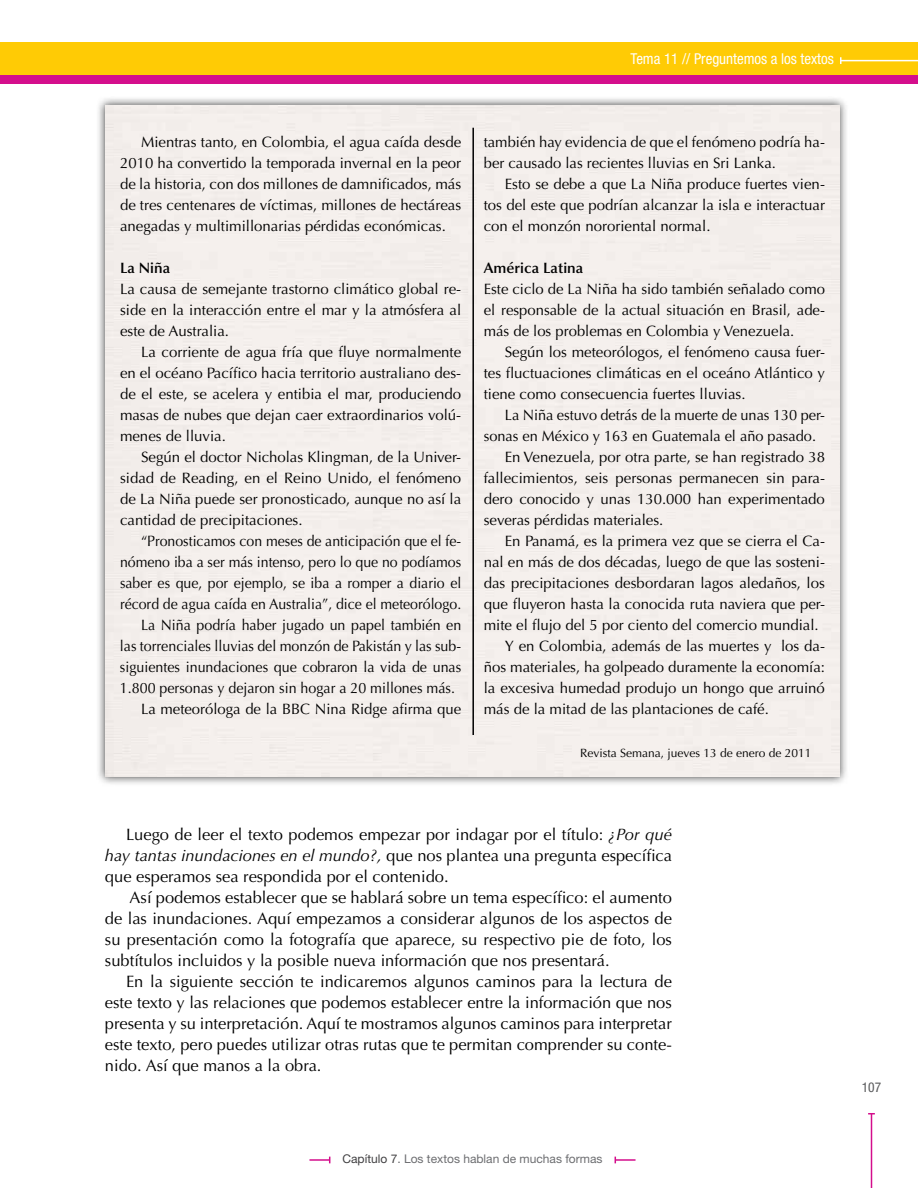
<style>
.page{position:relative;width:918px;height:1188px;background:#fff}
.page>*{position:absolute;margin:0;border:0;box-sizing:border-box;transform-origin:0 0}
.t1{font:16.5px/21px "Optima LT Std";color:#000;text-align:justify}
.t2{font:15px/21px "Optima LT Std";color:#000;text-align:justify}
.t3{font:15px "Optima LT Std";color:#000;scale:.94 1}
.t4{font:15px "Optima LT Std";color:#000;scale:.95 1}
.t5{font:condensed 15px "Helvetica Neue LT Std";color:#fff}
.t6{font:600 15px "Optima LT Std";color:#000}
.t7{font:condensed 13.5px "Helvetica Neue LT Std";color:#58595b}
.t8{font:12px "Helvetica Neue LT Std";color:#6d6e71}
.t9{font:12px "Optima LT Std";color:#000}
.s1{font-style:italic}
.s2{color:#414042}
</style>
<div class="page">
<hr style="left:871px;top:1114px;width:1px;height:74px;background:#d40e8c">
<div style="left:0;top:72px;width:918px;height:12px;background:#d40e8c"></div>
<div style="left:0;top:42px;width:918px;height:33px;background:#ffcb05"></div>
<hr style="left:841px;top:60px;width:77px;height:1px;background:#fff">
<svg style="left:840px;top:57px;width:2px;height:7px"></svg>
<div style="left:96px;top:96px;width:753px;height:690px;background:#000;opacity:.7"></div>
<div style="left:105px;top:105px;width:735px;height:672px;background:#f4efec"></div>
<hr style="left:472px;top:128px;width:2px;height:607px;background:#000">
<hr style="left:309px;top:1159px;width:21px;height:2px;background:#d40e8c">
<hr style="left:615px;top:1159px;width:21px;height:2px;background:#d40e8c">
<p class="t5" style="left:631px;top:50px;width:205px">Tema 11 // Preguntemos a los textos</p>
<p class="t2" style="left:120px;top:132px;width:343px;text-indent:21px">Mientras tanto, en Colombia, el agua caída desde 2010 ha convertido la temporada invernal en la peor de la historia, con dos millones de damnificados, más de tres centenares de víctimas, millones de hectáreas anegadas y multimillonarias pérdidas económicas.</p>
<p class="t6" style="left:120px;top:259px;width:52px">La Niña</p>
<p class="t2" style="left:120px;top:279px;width:343px">La causa de semejante trastorno climático global re&shy;side en la interacción entre el mar y la atmósfera al este de Australia.</p>
<p class="t2" style="left:120px;top:342px;width:343px;text-indent:21px">La corriente de agua fría que fluye normalmente en el océano Pacífico hacia territorio australiano des&shy;de el este, se acelera y entibia el mar, produciendo masas de nubes que dejan caer extraordinarios volú&shy;menes de lluvia.</p>
<p class="t2" style="left:120px;top:447px;width:343px;text-indent:21px">Según el doctor Nicholas Klingman, de la Univer&shy;sidad de Reading, en el Reino Unido, el fenómeno de La Niña puede ser pronosticado, aunque no así la cantidad de precipitaciones.</p>
<p class="t3" style="left:141px;top:532px;width:342px">“Pronosticamos con meses de anticipación que el fe-</p>
<p class="t3" style="left:120px;top:553px;width:365px">nómeno iba a ser más intenso, pero lo que no podíamos</p>
<p class="t3" style="left:120px;top:574px;width:365px">saber es que, por ejemplo, se iba a romper a diario el</p>
<p class="t3" style="left:120px;top:595px;width:365px">récord de agua caída en Australia”, dice el meteorólogo.</p>
<p class="t4" style="left:141px;top:616px;width:339px">La Niña podría haber jugado un papel también en</p>
<p class="t4" style="left:120px;top:637px;width:361px">las torrenciales lluvias del monzón de Pakistán y las sub-</p>
<p class="t4" style="left:120px;top:658px;width:361px">siguientes inundaciones que cobraron la vida de unas</p>
<p class="t4" style="left:120px;top:679px;width:354px">1.800 personas y dejaron sin hogar a 20 millones más.</p>
<p class="t2" style="left:141px;top:699px;width:322px">La meteoróloga de la BBC Nina Ridge afirma que</p>
<p class="t2" style="left:484px;top:132px;width:343px">también hay evidencia de que el fenómeno podría ha&shy;ber causado las recientes lluvias en Sri Lanka.</p>
<p class="t2" style="left:484px;top:174px;width:343px;text-indent:21px">Esto se debe a que La Niña produce fuertes vien&shy;tos del este que podrían alcanzar la isla e interactuar con el monzón nororiental normal.</p>
<p class="t6" style="left:484px;top:259px;width:101px">América Latina</p>
<p class="t2" style="left:484px;top:279px;width:343px">Este ciclo de La Niña ha sido también señalado como el responsable de la actual situación en Brasil, ade&shy;más de los problemas en Colombia y Venezuela.</p>
<p class="t2" style="left:484px;top:342px;width:343px;text-indent:21px">Según los meteorólogos, el fenómeno causa fuer&shy;tes fluctuaciones climáticas en el oceáno Atlántico y tiene como consecuencia fuertes lluvias.</p>
<p class="t2" style="left:505px;top:405px;width:322px">La Niña estuvo detrás de la muerte de unas 130 per-</p>
<p class="t2" style="left:484px;top:426px;width:334px">sonas en México y 163 en Guatemala el año pasado.</p>
<p class="t2" style="left:505px;top:447px;width:322px">En Venezuela, por otra parte, se han registrado 38</p>
<p class="t2" style="left:484px;top:468px;width:343px">fallecimientos, seis personas permanecen sin para-</p>
<p class="t2" style="left:484px;top:489px;width:343px">dero conocido y unas 130.000 han experimentado</p>
<p class="t2" style="left:484px;top:510px;width:181px">severas pérdidas materiales.</p>
<p class="t2" style="left:505px;top:531px;width:322px">En Panamá, es la primera vez que se cierra el Ca-</p>
<p class="t2" style="left:484px;top:552px;width:343px">nal en más de dos décadas, luego de que las sosteni-</p>
<p class="t2" style="left:484px;top:573px;width:343px">das precipitaciones desbordaran lagos aledaños, los</p>
<p class="t2" style="left:484px;top:594px;width:343px">que fluyeron hasta la conocida ruta naviera que per-</p>
<p class="t2" style="left:484px;top:615px;width:336px">mite el flujo del 5 por ciento del comercio mundial.</p>
<p class="t2" style="left:505px;top:636px;width:322px">Y en Colombia, además de las muertes y los da-</p>
<p class="t2" style="left:484px;top:657px;width:343px">ños materiales, ha golpeado duramente la economía:</p>
<p class="t2" style="left:484px;top:678px;width:343px">la excesiva humedad produjo un hongo que arruinó</p>
<p class="t2" style="left:484px;top:699px;width:287px">más de la mitad de las plantaciones de café.</p>
<p class="t9" style="left:580px;top:746px;width:233px">Revista Semana, jueves 13 de enero de 2011</p>
<p class="t1" style="left:105px;top:824px;width:569px;text-indent:21px">Luego de leer el texto podemos empezar por indagar por el título: <span class="s1">¿Por qué hay tantas inundaciones en el mundo?,</span> que nos plantea una pregunta específica que esperamos sea respondida por el contenido.</p>
<p class="t1" style="left:105px;top:887px;width:569px;text-indent:25px">Así podemos establecer que se hablará sobre un tema específico: el aumento de las inundaciones. Aquí empezamos a considerar algunos de los aspectos de su presentación como la fotografía que aparece, su respectivo pie de foto, los subtítulos incluidos y la posible nueva información que nos presentará.</p>
<p class="t1" style="left:105px;top:971px;width:569px;text-indent:21px">En la siguiente sección te indicaremos algunos caminos para la lectura de este texto y las relaciones que podemos establecer entre la información que nos presenta y su interpretación. Aquí te mostramos algunos caminos para interpretar este texto, pero puedes utilizar otras rutas que te permitan comprender su conte&shy;nido. Así que manos a la obra.</p>
<p class="t8" style="left:342px;top:1152px;width:262px"><span class="s2">Capítulo 7</span>. Los textos hablan de muchas formas</p>
<p class="t7" style="left:862px;top:1079px;width:21px">107</p>
</div>
